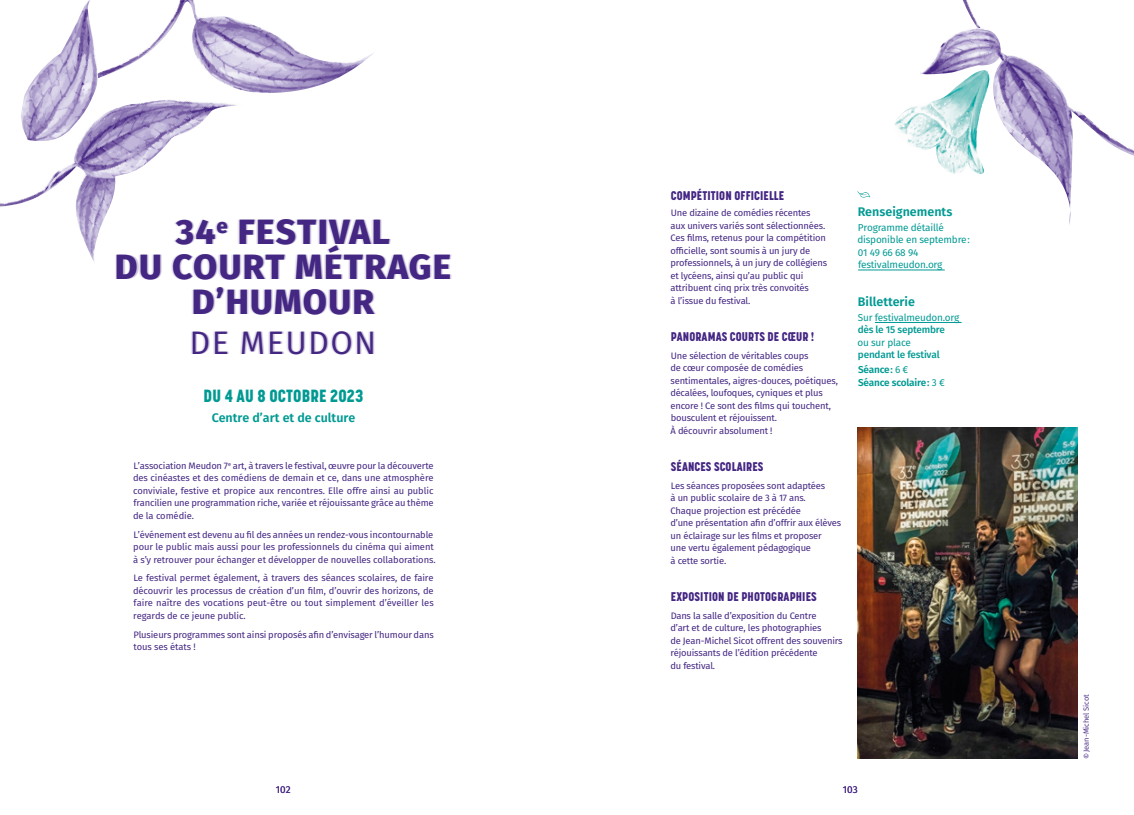
<style>
.page{position:relative;width:1134px;height:815px;background:#fff}
.page>*{position:absolute;margin:0;border:0;box-sizing:border-box;transform-origin:0 0}
.t1{font:800 35px/35px "Fira Sans";letter-spacing:.04em;color:#442683;text-align:center}
.t2{font:32.5px "Fira Sans";letter-spacing:.04em;color:#442683}
.t3{font:800 20.38px "Fira Sans";color:#442683}
.t4{font:800 17.5px "Korolev Condensed";letter-spacing:.01em;color:#009a93}
.t5{font:800 12.5px "Korolev Condensed";letter-spacing:.01em;color:#442683}
.t6{font:600 12.5px "Fira Sans";color:#009a93}
.t7{font:10px/12.5px "Fira Sans";letter-spacing:-.02em;color:#009a93}
.t8{font:500 10px/15px "Fira Sans";letter-spacing:-.02em;color:#009a93}
.t9{font:600 10px "Fira Sans";letter-spacing:-.02em;color:#009a93}
.t10{font:10px "Fira Sans";color:#442683}
.t11{font:9.38px/12.5px "Fira Sans";letter-spacing:-.02em;color:#442683}
.t12{font:7.5px "Fira Sans";letter-spacing:-.01em;color:#442683}
.s1{font-weight:600}
.s2{font-weight:400}
</style>
<div class="page">
<img style="left:962px;top:0;width:172px;height:225px">
<svg style="left:926px;top:26px;width:78px;height:149px"></svg>
<img style="left:894px;top:70px;width:96px;height:105px">
<svg style="left:100px;top:0;width:274px;height:93px"></svg>
<img style="left:24px;top:0;width:76px;height:99px">
<img style="left:0;top:99px;width:237px;height:164px">
<hr style="left:858px;top:270px;width:87px;height:1px;background:#009a93">
<hr style="left:875px;top:322px;width:86px;height:1px;background:#009a93">
<svg style="left:857px;top:191px;width:13px;height:7px"></svg>
<img style="left:857px;top:427px;width:220px;height:331px">
<h1 class="t1" style="left:113px;top:214px;width:338px">34<sup>e</sup> FESTIVAL<br>DU COURT MÉTRAGE<br>D’HUMOUR</h1>
<h2 class="t2" style="left:188px;top:320px;width:188px">DE MEUDON</h2>
<h3 class="t3" style="left:218px;top:211px;width:13px">e</h3>
<h3 class="t4" style="left:204px;top:385px;width:161px">DU 4 AU 8 OCTOBRE 2023</h3>
<h3 class="t6" style="left:212px;top:408px;width:145px">Centre d’art et de culture</h3>
<p class="t11" style="left:133px;top:459px;width:302px;text-align:justify">L’association Meudon 7<sup>e</sup> art, à travers le festival, œuvre pour la découverte des cinéastes et des comédiens de demain et ce, dans une atmosphère conviviale, festive et propice aux rencontres. Elle offre ainsi au public francilien une programmation riche, variée et réjouissante grâce au thème de la comédie.</p>
<p class="t11" style="left:133px;top:528px;width:304px">L’événement est devenu au fil des années un rendez-vous incontournable pour le public mais aussi pour les professionnels du cinéma qui aiment à s’y retrouver pour échanger et développer de nouvelles collaborations.</p>
<p class="t11" style="left:133px;top:572px;width:302px;text-align:justify">Le festival permet également, à travers des séances scolaires, de faire découvrir les processus de création d’un film, d’ouvrir des horizons, de faire naître des vocations peut-être ou tout simplement d’éveiller les regards de ce jeune public.</p>
<p class="t11" style="left:133px;top:628px;width:302px">Plusieurs programmes sont ainsi proposés afin d’envisager l’humour dans tous ses états !</p>
<h3 class="t5" style="left:671px;top:188px;width:115px">COMPÉTITION OFFICIELLE</h3>
<p class="t11" style="left:670px;top:207px;width:158px">Une dizaine de comédies récentes aux univers variés sont sélectionnées.<br>Ces films, retenus pour la compétition officielle, sont soumis à un jury de professionnels, à un jury de collégiens et lycéens, ainsi qu’au public qui attribuent cinq prix très convoités<br>à l’issue du festival.</p>
<h3 class="t5" style="left:671px;top:329px;width:145px">PANORAMAS COURTS DE CŒUR !</h3>
<p class="t11" style="left:670px;top:349px;width:169px">Une sélection de véritables coups<br>de cœur composée de comédies sentimentales, aigres-douces, poétiques, décalées, loufoques, cyniques et plus encore ! Ce sont des films qui touchent, bousculent et réjouissent.<br>À découvrir absolument !</p>
<h3 class="t5" style="left:671px;top:459px;width:94px">SÉANCES SCOLAIRES</h3>
<p class="t11" style="left:670px;top:479px;width:172px">Les séances proposées sont adaptées<br>à un public scolaire de 3 à 17 ans.<br>Chaque projection est précédée<br>d’une présentation afin d’offrir aux élèves un éclairage sur les films et proposer<br>une vertu également pédagogique<br>à cette sortie.</p>
<h3 class="t5" style="left:671px;top:589px;width:147px">EXPOSITION DE PHOTOGRAPHIES</h3>
<p class="t11" style="left:670px;top:609px;width:174px">Dans la salle d’exposition du Centre<br>d’art et de culture, les photographies<br>de Jean-Michel Sicot offrent des souvenirs réjouissants de l’édition précédente<br>du festival.</p>
<h3 class="t6" style="left:858px;top:202px;width:96px">Renseignements</h3>
<p class="t7" style="left:857px;top:221px;width:114px">Programme détaillé disponible en septembre:<br>01 49 66 68 94 festivalmeudon.org</p>
<h3 class="t6" style="left:858px;top:292px;width:59px">Billetterie</h3>
<p class="t7" style="left:858px;top:311px;width:103px">Sur festivalmeudon.org</p>
<p class="t8" style="left:858px;top:322px;width:89px">dès le 15 septembre</p>
<p class="t7" style="left:857px;top:336px;width:55px">ou sur place</p>
<p class="t8" style="left:858px;top:347px;width:83px">pendant le festival<br><span class="s1">Séance:</span> <span class="s2">6 €</span></p>
<p class="t9" style="left:858px;top:375px;width:88px">Séance scolaire: <span class="s2">3 €</span></p>
<p class="t10" style="left:276px;top:782px;width:16px">102</p>
<p class="t10" style="left:843px;top:782px;width:16px">103</p>
<p class="t12" style="left:1081px;top:759px;width:66px;rotate:-90deg">©Jean-Michel Sicot</p>
</div>
